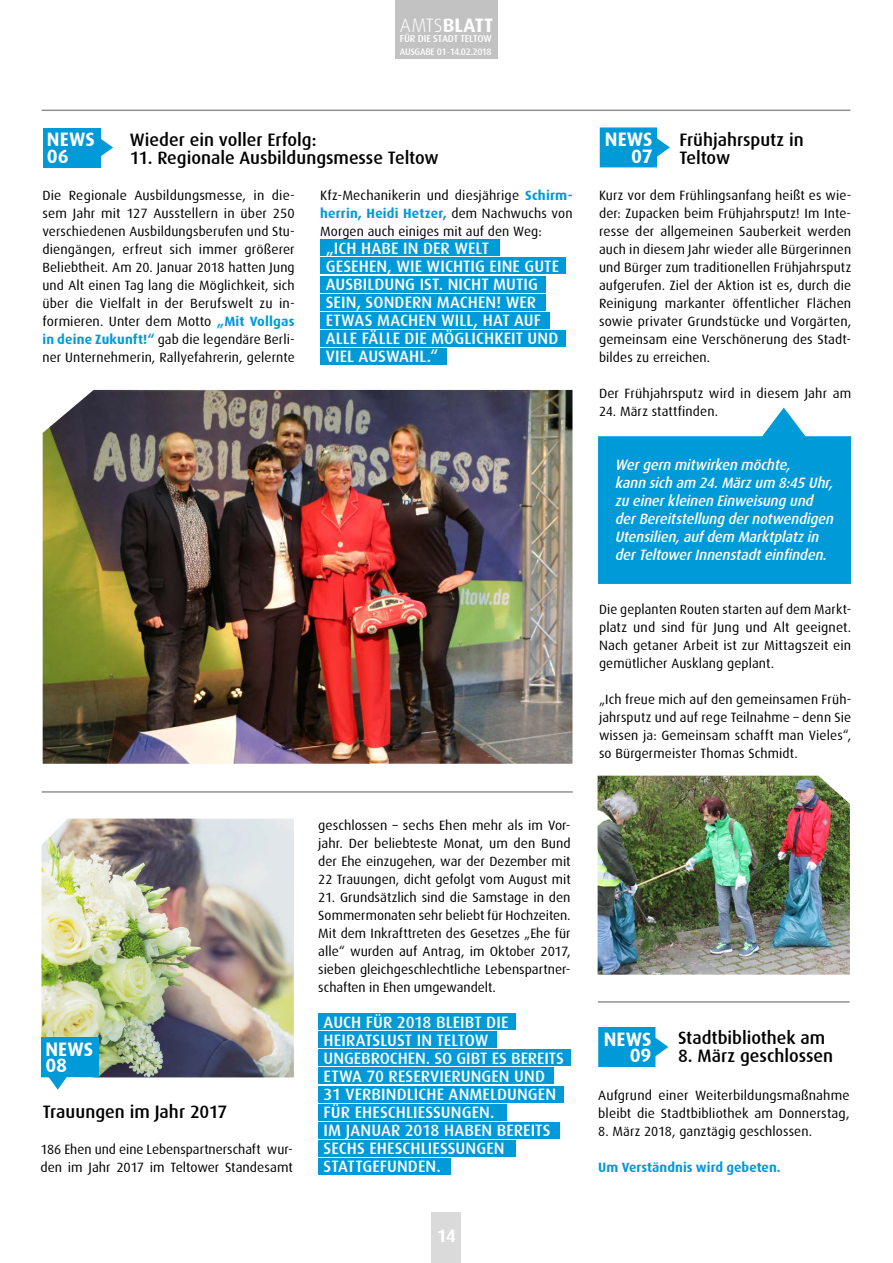
<style>
.page{position:relative;width:893px;height:1263px;background:#fff}
.page>*{position:absolute;margin:0;border:0;box-sizing:border-box;transform-origin:0 0}
.t1{font:700 19.5px/16.5px "Dax";letter-spacing:.005em;color:#fff}
.t2{font:500 18px/18px "Dax";color:#000}
.t3{font:700 18px "Dax";color:#fff}
.t4{font:500 16.5px/18px "Dax";letter-spacing:.005em;color:#fff}
.t5{font:italic 500 15px/18px "Dax";color:#fff;scale:.95 1}
.t6{font:13.5px/18px "Dax";letter-spacing:.005em;color:#000;text-align:justify}
.t7{font:700 13.5px "Dax";letter-spacing:.005em;color:#009ad8}
.t8{font:500 10.05px "Dax";letter-spacing:-.02em;color:#fff}
.t9{font:500 9.45px "Dax";letter-spacing:-.03em;color:#fff}
.s1{font-weight:300}
.s2{font-weight:700}
.s3{font-weight:700;color:#009ad8}
</style>
<div class="page">
<hr style="left:42px;top:110px;width:808px;height:1px;background:#929292">
<hr style="left:42px;top:791px;width:531px;height:2px;background:#929292">
<hr style="left:598px;top:1001px;width:252px;height:2px;background:#929292">
<div style="left:320px;top:239px;width:180px;height:17px;background:#009ad8"></div>
<div style="left:320px;top:258px;width:246px;height:16px;background:#009ad8"></div>
<div style="left:320px;top:276px;width:226px;height:16px;background:#009ad8"></div>
<div style="left:320px;top:294px;width:226px;height:16px;background:#009ad8"></div>
<div style="left:320px;top:312px;width:230px;height:17px;background:#009ad8"></div>
<div style="left:320px;top:330px;width:246px;height:17px;background:#009ad8"></div>
<div style="left:320px;top:348px;width:127px;height:17px;background:#009ad8"></div>
<div style="left:432px;top:1212px;width:29px;height:51px;background:#dadada"></div>
<div style="left:43px;top:128px;width:57px;height:39px;background:#009ad8"></div>
<svg style="left:100px;top:138px;width:13px;height:19px"></svg>
<div style="left:318px;top:1013px;width:198px;height:17px;background:#009ad8"></div>
<div style="left:318px;top:1031px;width:179px;height:17px;background:#009ad8"></div>
<div style="left:318px;top:1067px;width:236px;height:17px;background:#009ad8"></div>
<div style="left:318px;top:1049px;width:253px;height:17px;background:#009ad8"></div>
<div style="left:318px;top:1085px;width:246px;height:17px;background:#009ad8"></div>
<div style="left:318px;top:1104px;width:189px;height:16px;background:#009ad8"></div>
<div style="left:318px;top:1122px;width:242px;height:16px;background:#009ad8"></div>
<div style="left:318px;top:1140px;width:198px;height:17px;background:#009ad8"></div>
<div style="left:318px;top:1158px;width:133px;height:17px;background:#009ad8"></div>
<div style="left:395px;top:0;width:102px;height:59px;background:#c2c2c2"></div>
<svg style="left:600px;top:127px;width:70px;height:40px;background:#26a9dd"></svg>
<svg style="left:598px;top:408px;width:253px;height:176px;background:#25a9dd"></svg>
<svg style="left:598px;top:1027px;width:70px;height:40px;background:#23a8dd"></svg>
<img style="left:43px;top:390px;width:529px;height:374px">
<img style="left:41px;top:819px;width:253px;height:258px">
<img style="left:598px;top:776px;width:252px;height:199px">
<div style="left:42px;top:1037px;width:57px;height:40px;background:#009ad8"></div>
<svg style="left:48px;top:1077px;width:20px;height:13px"></svg>
<h1 class="t1" style="left:400px;top:17px;width:95px"><span class="s1">AMTS</span>BLATT</h1>
<p class="t8" style="left:400px;top:33px;width:93px">FÜR DIE STADT TELTOW</p>
<p class="t9" style="left:400px;top:46px;width:93px">AUSGABE 01 <span class="s2">˙</span>14.02.2018</p>
<h1 class="t1" style="left:47px;top:131px;width:49px">NEWS<br>06</h1>
<h2 class="t2" style="left:130px;top:130px;width:188px">Wieder ein voller Erfolg:</h2>
<h2 class="t2" style="left:130px;top:148px;width:310px">11. Regionale Ausbildungsmesse Teltow</h2>
<p class="t6" style="left:42px;top:186px;width:254px">Die Regionale Ausbildungsmesse, in die&shy;sem Jahr mit 127 Ausstellern in über 250 verschiedenen Ausbildungsberufen und Stu&shy;diengängen, erfreut sich immer größerer Beliebtheit. Am 20. Januar 2018 hatten Jung und Alt einen Tag lang die Möglichkeit, sich über die Vielfalt in der Berufswelt zu in&shy;formieren. Unter dem Motto <span class="s3">„Mit Vollgas in deine Zukunft!“</span> gab die legendäre Berli&shy;ner Unternehmerin, Rallyefahrerin, gelernte</p>
<p class="t6" style="left:320px;top:186px;width:254px">Kfz-Mechanikerin und diesjährige <span class="s3">Schirm&shy;herrin, Heidi Hetzer,</span> dem Nachwuchs von Morgen auch einiges mit auf den Weg:</p>
<p class="t4" style="left:326px;top:239px;width:235px">„ICH HABE IN DER WELT<br>GESEHEN, WIE WICHTIG EINE GUTE<br>AUSBILDUNG IST. NICHT MUTIG<br>SEIN, SONDERN MACHEN! WER<br>ETWAS MACHEN WILL, HAT AUF<br>ALLE FÄLLE DIE MÖGLICHKEIT UND<br>VIEL AUSWAHL.“</p>
<h1 class="t1" style="left:45px;top:1041px;width:49px">NEWS<br>08</h1>
<h2 class="t2" style="left:43px;top:1102px;width:186px">Trauungen im Jahr 2017</h2>
<p class="t6" style="left:40px;top:1140px;width:254px">186 Ehen und eine Lebenspartnerschaft wur&shy;den im Jahr 2017 im Teltower Standesamt</p>
<p class="t6" style="left:318px;top:816px;width:254px">geschlossen – sechs Ehen mehr als im Vor&shy;jahr. Der beliebteste Monat, um den Bund der Ehe einzugehen, war der Dezember mit 22 Trauungen, dicht gefolgt vom August mit</p>
<p class="t6" style="left:318px;top:888px;width:254px">21. Grundsätzlich sind die Samstage in den Sommermonaten sehr beliebt für Hochzeiten.<br>Mit dem Inkrafttreten des Gesetzes „Ehe für alle“ wurden auf Antrag, im Oktober 2017, sieben gleichgeschlechtliche Lebenspartner&shy;schaften in Ehen umgewandelt.</p>
<p class="t4" style="left:324px;top:1013px;width:242px">AUCH FÜR 2018 BLEIBT DIE<br>HEIRATSLUST IN TELTOW<br>UNGEBROCHEN. SO GIBT ES BEREITS<br>ETWA 70 RESERVIERUNGEN UND<br>31 VERBINDLICHE ANMELDUNGEN<br>FÜR EHESCHLIESSUNGEN.<br>IM JANUAR 2018 HABEN BEREITS<br>SECHS EHESCHLIESSUNGEN<br>STATTGEFUNDEN.</p>
<h2 class="t3" style="left:437px;top:1226px;width:21px">14</h2>
<h1 class="t1" style="left:605px;top:131px;width:49px;text-align:right">NEWS<br>07</h1>
<h2 class="t2" style="left:679px;top:130px;width:126px">Frühjahrsputz in<br>Teltow</h2>
<p class="t6" style="left:599px;top:186px;width:254px">Kurz vor dem Frühlingsanfang heißt es wie&shy;der: Zupacken beim Frühjahrsputz! Im Inte&shy;resse der allgemeinen Sauberkeit werden auch in diesem Jahr wieder alle Bürgerinnen und Bürger zum traditionellen Frühjahrsputz aufgerufen. Ziel der Aktion ist es, durch die Reinigung markanter öffentlicher Flächen sowie privater Grundstücke und Vorgärten, gemeinsam eine Verschönerung des Stadt&shy;bildes zu erreichen.</p>
<p class="t6" style="left:599px;top:384px;width:254px">Der Frühjahrsputz wird in diesem Jahr am</p>
<p class="t6" style="left:599px;top:402px;width:121px">24. März stattfinden.</p>
<p class="t5" style="left:615px;top:456px;width:235px">Wergern mitwirken möchte,<br>kann sich am 24.Märzum 8:45 Uhr, zu einerkleinen Einweisung und derBereitstellung dernotwendigen Utensilien,aufdem Marktplatzin derTeltowerInnenstadteinfinden.</p>
<p class="t6" style="left:599px;top:600px;width:254px">Die geplanten Routen starten auf dem Markt&shy;platz und sind für Jung und Alt geeignet.<br>Nach getaner Arbeit ist zur Mittagszeit ein gemütlicher Ausklang geplant.</p>
<p class="t6" style="left:599px;top:690px;width:254px">„Ich freue mich auf den gemeinsamen Früh&shy;jahrsputz und auf rege Teilnahme – denn Sie wissen ja: Gemeinsam schafft man Vieles“, so Bürgermeister Thomas Schmidt.</p>
<h1 class="t1" style="left:604px;top:1031px;width:49px;text-align:right">NEWS<br>09</h1>
<h2 class="t2" style="left:678px;top:1029px;width:149px">Stadtbibliothek am</h2>
<h2 class="t2" style="left:678px;top:1047px;width:156px">8. März geschlossen</h2>
<p class="t6" style="left:598px;top:1086px;width:253px">Aufgrund einer Weiterbildungsmaßnahme bleibt die Stadtbibliothek am Donnerstag,</p>
<p class="t6" style="left:598px;top:1122px;width:215px">8. März 2018, ganztägig geschlossen.</p>
<p class="t7" style="left:598px;top:1159px;width:184px">Um Verständnis wird gebeten.</p>
</div>
